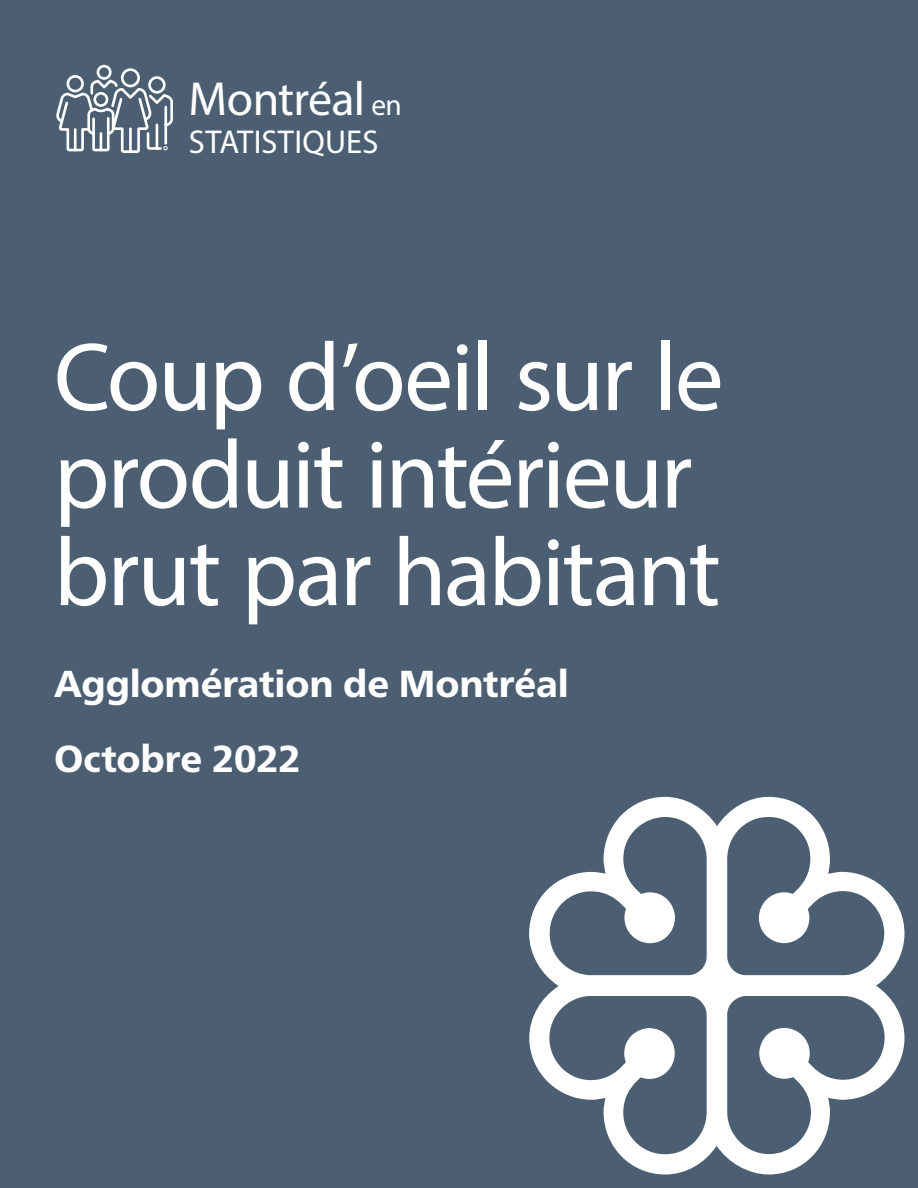
<style>
.page{position:relative;width:918px;height:1188px;background:#4c5f72}
.page>*{position:absolute;margin:0;border:0;box-sizing:border-box;transform-origin:0 0}
.Cov__Grand_titre__2{font:97.5px/97.5px "Myriad Pro";letter-spacing:-.025em;color:#fff}
.Cov__Surtitre{font:48px "Myriad Pro";letter-spacing:-.015em;color:#fff}
.Cov__Sous-titre{font:800 37.5px "Frutiger Pro";letter-spacing:-.005em;color:#fff}
.Cov__Surtitre-2{font:33.15px "Myriad Pro";letter-spacing:.01em;color:#fff}
.s1{font-size:30px}
</style>
<div class="page">
<svg style="left:529px;top:797px;width:376px;height:377px"></svg>
<svg style="left:56px;top:64px;width:117px;height:89px"></svg>
<p class="Cov__Surtitre" style="left:189px;top:70px;width:215px">Montréal <span class="s1">en</span></p>
<p class="Cov__Surtitre-2" style="left:189px;top:121px;width:191px">STATISTIQUES</p>
<p class="Cov__Grand_titre__2" style="left:54px;top:327px;width:671px">Coup d’oeil sur le produit intérieur brut par habitant</p>
<p class="Cov__Sous-titre" style="left:54px;top:661px;width:516px">Agglomération de Montréal</p>
<p class="Cov__Sous-titre" style="left:54px;top:736px;width:248px">Octobre 2022</p>
</div>
